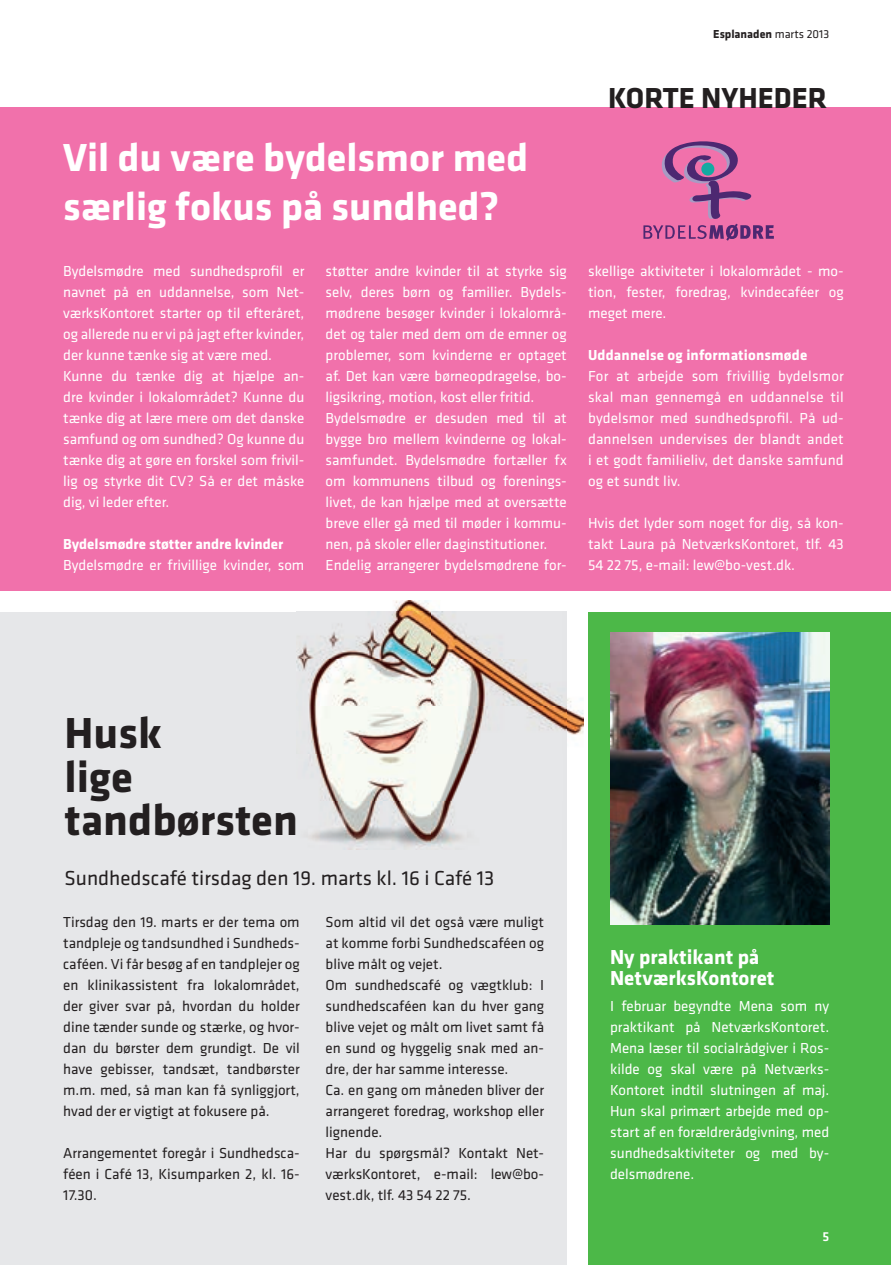
<style>
.page{position:relative;width:891px;height:1265px;background:#fff}
.page>*{position:absolute;margin:0;border:0;box-sizing:border-box;transform-origin:0 0}
.t1{font:700 45px/43.5px "Klavika";color:#231f20}
.t2{font:700 40.5px/49.5px "Klavika";color:#fff}
.t3{font:700 30px "Klavika";color:#231f20}
.t4{font:21px "Klavika";color:#231f20}
.t5{font:700 21px/21px "Klavika";color:#fff}
.t6{font:15px/21px "Klavika";color:#fff;text-align:justify}
.t7{font:15px/21px "Klavika";color:#231f20;text-align:justify}
.t8{font:700 15px "Klavika";letter-spacing:.005em;color:#fff}
.t9{font:500 13.5px "Klavika";color:#fff}
.t10{font:700 12px "Klavika";color:#231f20}
.s1{font-weight:400}
</style>
<div class="page">
<div style="left:0;top:108px;width:890px;height:483px;background:#f171ab"></div>
<div style="left:588px;top:612px;width:302px;height:653px;background:#4cb848"></div>
<div style="left:0;top:612px;width:566px;height:653px;background:#e6e7e9"></div>
<svg style="left:643px;top:141px;width:130px;height:100px"></svg>
<img style="left:610px;top:633px;width:218px;height:292px">
<img style="left:296px;top:601px;width:144px;height:11px">
<img style="left:440px;top:611px;width:127px;height:39px">
<img style="left:566px;top:650px;width:17px;height:199px">
<img style="left:296px;top:612px;width:270px;height:237px">
<p class="t10" style="left:713px;top:28px;width:117px">Esplanaden <span class="s1">marts 2013</span></p>
<h3 class="t3" style="left:608px;top:82px;width:220px">KORTE NYHEDER</h3>
<h2 class="t2" style="left:63px;top:133px;width:466px">Vil du være bydelsmor med særlig fokus på sundhed?</h2>
<p class="t6" style="left:63px;top:261px;width:242px;text-align:left">Bydelsmødre med sundhedsprofil er navnet på en uddannelse, som Net&shy;værksKontoret starter op til efteråret, og allerede nu er vi på jagt efter kvinder, der kunne tænke sig at være med.<br>Kunne du tænke dig at hjælpe an&shy;dre kvinder i lokalområdet? Kunne du tænke dig at lære mere om det danske samfund og om sundhed? Og kunne du tænke dig at gøre en forskel som frivil&shy;lig og styrke dit CV? Så er det måske dig, vi leder efter.</p>
<p class="t8" style="left:63px;top:536px;width:222px">Bydelsmødre støtter andre kvinder</p>
<p class="t6" style="left:63px;top:555px;width:242px">Bydelsmødre er frivillige kvinder, som</p>
<p class="t6" style="left:325px;top:261px;width:242px;text-align:left">støtter andre kvinder til at styrke sig selv, deres børn og familier. Bydels&shy;mødrene besøger kvinder i lokalområ&shy;det og taler med dem om de emner og problemer, som kvinderne er optaget af. Det kan være børneopdragelse, bo&shy;ligsikring, motion, kost eller fritid.<br>Bydelsmødre er desuden med til at bygge bro mellem kvinderne og lokal&shy;samfundet. Bydelsmødre fortæller fx om kommunens tilbud og forenings&shy;livet, de kan hjælpe med at oversætte breve eller gå med til møder i kommu&shy;nen, på skoler eller daginstitutioner.<br>Endelig arrangerer bydelsmødrene for-</p>
<p class="t6" style="left:588px;top:261px;width:257px">skellige aktiviteter i lokalområdet - mo&shy;tion, fester, foredrag, kvindecaféer og meget mere.</p>
<p class="t8" style="left:588px;top:347px;width:221px">Uddannelse og informationsmøde</p>
<p class="t6" style="left:588px;top:366px;width:257px">For at arbejde som frivillig bydelsmor skal man gennemgå en uddannelse til bydelsmor med sundhedsprofil. På ud&shy;dannelsen undervises der blandt andet i et godt familieliv, det danske samfund og et sundt liv.</p>
<p class="t6" style="left:588px;top:513px;width:257px">Hvis det lyder som noget for dig, så kon&shy;takt Laura på NetværksKontoret, tlf. 43<br>54 22 75, e-mail: lew@bo-vest.dk.</p>
<h1 class="t1" style="left:65px;top:712px;width:235px">Husk<br>lige tandbørsten</h1>
<h3 class="t4" style="left:65px;top:866px;width:431px">Sundhedscafé tirsdag den 19. marts kl. 16 i Café 13</h3>
<p class="t7" style="left:63px;top:912px;width:238px">Tirsdag den 19. marts er der tema om tandpleje og tandsundhed i Sundheds&shy;caféen. Vi får besøg af en tandplejer og en klinikassistent fra lokalområdet, der giver svar på, hvordan du holder dine tænder sunde og stærke, og hvor&shy;dan du børster dem grundigt. De vil have gebisser, tandsæt, tandbørster m.m. med, så man kan få synliggjort, hvad der er vigtigt at fokusere på.</p>
<p class="t7" style="left:63px;top:1143px;width:238px">Arrangementet foregår i Sundhedsca&shy;féen i Café 13, Kisumparken 2, kl. 16- 17.30.</p>
<p class="t7" style="left:325px;top:912px;width:220px;text-align:left">Som altid vil det også være muligt at komme forbi Sundhedscaféen og blive målt og vejet.<br>Om sundhedscafé og vægtklub: I sundhedscaféen kan du hver gang blive vejet og målt om livet samt få en sund og hyggelig snak med an&shy;dre, der har samme interesse.<br>Ca. en gang om måneden bliver der arrangeret foredrag, workshop eller lignende.<br>Har du spørgsmål? Kontakt Net&shy;værksKontoret, e-mail: lew@bo&shy;vest.dk, tlf. 43 54 22 75.</p>
<h3 class="t5" style="left:610px;top:947px;width:166px">Ny praktikant på<br>NetværksKontoret</h3>
<p class="t6" style="left:610px;top:996px;width:220px">I februar begyndte Mena som ny praktikant på NetværksKontoret.<br>Mena læser til socialrådgiver i Ros&shy;kilde og skal være på Netværks-Kontoret indtil slutningen af maj.<br>Hun skal primært arbejde med op&shy;start af en forældrerådgivning, med sundhedsaktiviteter og med by&shy;delsmødrene.</p>
<p class="t9" style="left:822px;top:1229px;width:8px">5</p>
</div>
